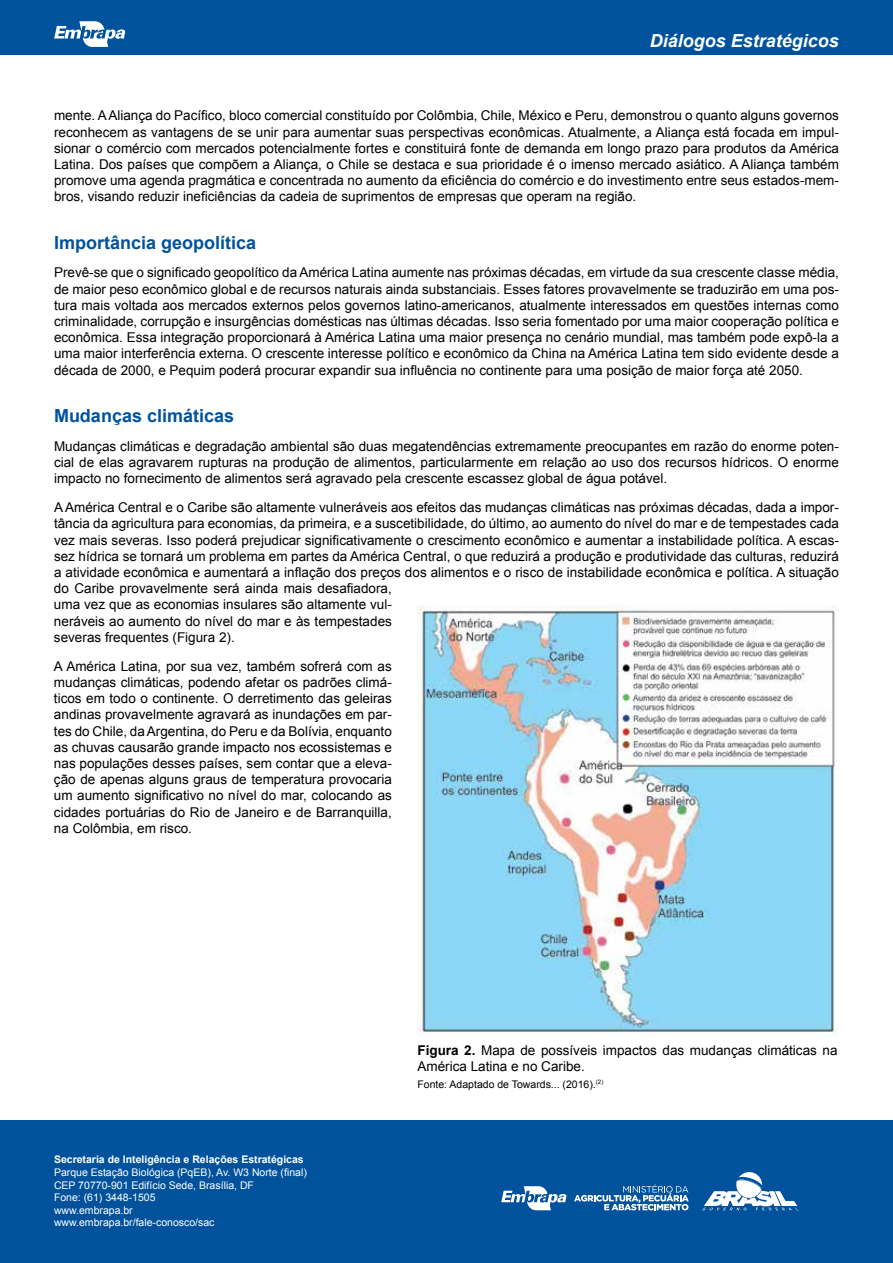
<style>
.page{position:relative;width:893px;height:1263px;background:#fff}
.page>*{position:absolute;margin:0;border:0;box-sizing:border-box;transform-origin:0 0}
.t1{font:700 18px "Arial";color:#00529c}
.t2{font:italic 700 18px "Arial";color:#fff}
.t3{font:13.5px/16.2px "Arial";color:#000;text-align:justify}
.t4{font:10.5px/12.6px "Arial";color:#fff}
.t5{font:700 10.5px "Arial";color:#fff}
.t6{font:10.5px "Arial";color:#000}
.s1{font-weight:700}
</style>
<div class="page">
<div style="left:0;top:0;width:893px;height:54px;background:#00529c"></div>
<div style="left:0;top:1120px;width:893px;height:143px;background:#00529c"></div>
<svg style="left:574px;top:1184px;width:115px;height:26px"></svg>
<svg style="left:501px;top:1186px;width:66px;height:24px"></svg>
<svg style="left:702px;top:1172px;width:97px;height:38px"></svg>
<svg style="left:54px;top:21px;width:72px;height:26px"></svg>
<img style="left:417px;top:605px;width:422px;height:431px">
<h1 class="t2" style="left:650px;top:29px;width:191px">Diálogos Estratégicos</h1>
<p class="t3" style="left:54px;top:108px;width:786px">mente. AAliança do Pacífico, bloco comercial constituído por Colômbia, Chile, México e Peru, demonstrou o quanto alguns governos reconhecem as vantagens de se unir para aumentar suas perspectivas econômicas. Atualmente, a Aliança está focada em impul&shy;sionar o comércio com mercados potencialmente fortes e constituirá fonte de demanda em longo prazo para produtos da América Latina. Dos países que compõem a Aliança, o Chile se destaca e sua prioridade é o imenso mercado asiático. A Aliança também promove uma agenda pragmática e concentrada no aumento da eficiência do comércio e do investimento entre seus estados-mem&shy;bros, visando reduzir ineficiências da cadeia de suprimentos de empresas que operam na região.</p>
<h1 class="t1" style="left:54px;top:230px;width:204px">Importância geopolítica</h1>
<p class="t3" style="left:54px;top:265px;width:786px">Prevê-se que o significado geopolítico da América Latina aumente nas próximas décadas, em virtude da sua crescente classe média, de maior peso econômico global e de recursos naturais ainda substanciais. Esses fatores provavelmente se traduzirão em uma pos&shy;tura mais voltada aos mercados externos pelos governos latino-americanos, atualmente interessados em questões internas como criminalidade, corrupção e insurgências domésticas nas últimas décadas. Isso seria fomentado por uma maior cooperação política e econômica. Essa integração proporcionará à América Latina uma maior presença no cenário mundial, mas também pode expô-la a uma maior interferência externa. O crescente interesse político e econômico da China na América Latina tem sido evidente desde a década de 2000, e Pequim poderá procurar expandir sua influência no continente para uma posição de maior força até 2050.</p>
<h1 class="t1" style="left:54px;top:403px;width:182px">Mudanças climáticas</h1>
<p class="t3" style="left:54px;top:438px;width:786px">Mudanças climáticas e degradação ambiental são duas megatendências extremamente preocupantes em razão do enorme poten&shy;cial de elas agravarem rupturas na produção de alimentos, particularmente em relação ao uso dos recursos hídricos. O enorme impacto no fornecimento de alimentos será agravado pela crescente escassez global de água potável.</p>
<p class="t3" style="left:54px;top:499px;width:786px;text-align:left">A América Central e o Caribe são altamente vulneráveis aos efeitos das mudanças climáticas nas próximas décadas, dada a impor&shy;tância da agricultura para economias, da primeira, e a suscetibilidade, do último, ao aumento do nível do mar e de tempestades cada vez mais severas. Isso poderá prejudicar significativamente o crescimento econômico e aumentar a instabilidade política. A escas&shy;sez hídrica se tornará um problema em partes da América Central, o que reduzirá a produção e produtividade das culturas, reduzirá a atividade econômica e aumentará a inflação dos preços dos alimentos e o risco de instabilidade econômica e política. A situação do Caribe provavelmente será ainda mais desafiadora,<br>uma vez que as economias insulares são altamente vul-<br>neráveis ao aumento do nível do mar e às tempestades<br>severas frequentes (Figura 2).</p>
<p class="t3" style="left:54px;top:658px;width:339px">A América Latina, por sua vez, também sofrerá com as mudanças climáticas, podendo afetar os padrões climá&shy;ticos em todo o continente. O derretimento das geleiras andinas provavelmente agravará as inundações em par&shy;tes do Chile, da Argentina, do Peru e da Bolívia, enquanto as chuvas causarão grande impacto nos ecossistemas e nas populações desses países, sem contar que a eleva&shy;ção de apenas alguns graus de temperatura provocaria um aumento significativo no nível do mar, colocando as cidades portuárias do Rio de Janeiro e de Barranquilla, na Colômbia, em risco.</p>
<p class="t5" style="left:54px;top:1152px;width:251px">Secretaria de Inteligência e Relações Estratégicas</p>
<p class="t4" style="left:54px;top:1166px;width:254px">Parque Estação Biológica (PqEB), Av. W3 Norte (final)<br>CEP 70770-901 Edifício Sede, Brasília, DF<br>Fone: (61) 3448-1505<br>www.embrapa.br<br>www.embrapa.br/fale-conosco/sac</p>
<p class="t3" style="left:417px;top:1042px;width:422px"><span class="s1">Figura 2.</span> Mapa de possíveis impactos das mudanças climáticas na<br>América Latina e no Caribe.</p>
<p class="t6" style="left:417px;top:1077px;width:187px">Fonte: Adaptado de Towards... (2016).<sup>(2)</sup></p>
</div>
